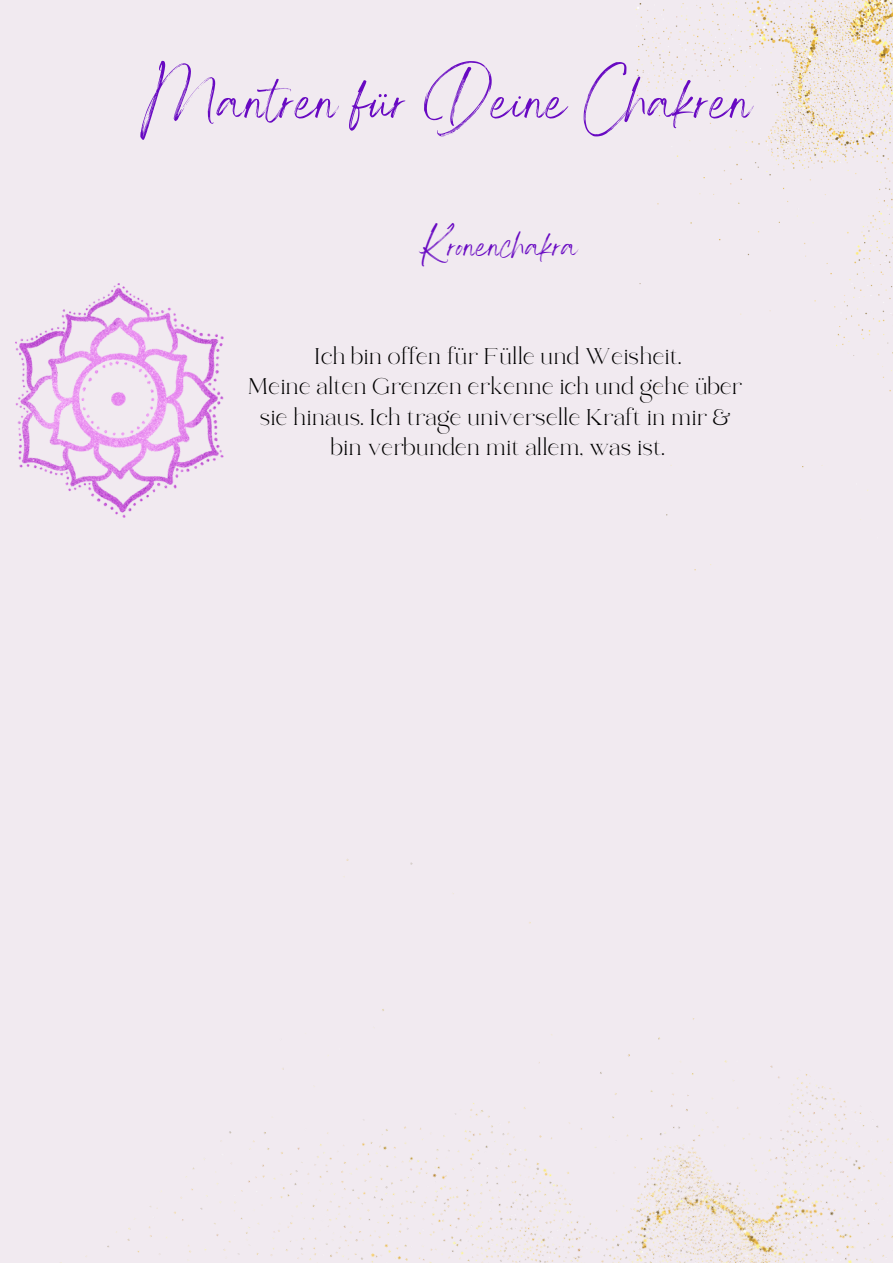
<style>
.page{position:relative;width:893px;height:1264px;background:#fff}
.page>*{position:absolute;margin:0;border:0;box-sizing:border-box;transform-origin:0 0}
.t1{font:78.6px "Angella White";color:#6809c2}
.t2{font:46.5px "Angella White";color:#6809c2}
.t3{font:22.5px/30.3px "RTL Ansam Ansam";color:#000;text-align:center}
</style>
<div class="page">
<div style="left:0;top:0;width:892px;height:1262px;background:#f1eaf0"></div>
<img style="left:635px;top:0;width:257px;height:571px">
<img style="left:85px;top:859px;width:807px;height:403px">
<img style="left:16px;top:283px;width:208px;height:234px">
<h1 class="t1" style="left:140px;top:52px;width:613px">Mantren für Deine Chakren</h1>
<h2 class="t2" style="left:419px;top:217px;width:161px">Kronenchakra</h2>
<p class="t3" style="left:249px;top:343px;width:495px">Ich bin offen für Fülle und Weisheit.<br>Meine alten Grenzen erkenne ich und gehe über sie hinaus. Ich trage universelle Kraft in mir &amp; bin verbunden mit allem, was ist.</p>
</div>
